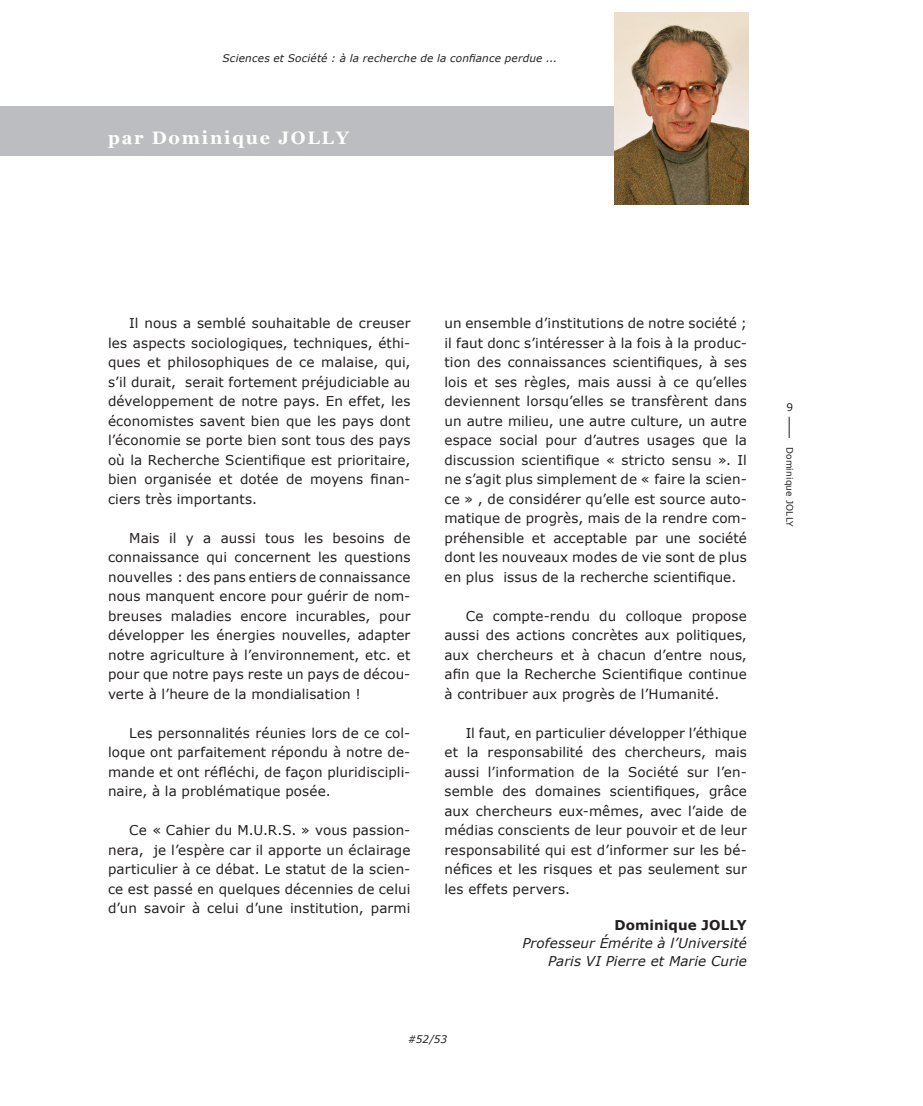
<style>
.page{position:relative;width:923px;height:1106px;background:#fff}
.page>*{position:absolute;margin:0;border:0;box-sizing:border-box;transform-origin:0 0}
.t1{font:700 18px "Georgia";letter-spacing:.1em;color:#fff}
.t2{font:13.5px/19.5px "Verdana";letter-spacing:.01em;color:#231f20;text-align:justify}
.t3{font:italic 13.5px "Verdana";letter-spacing:.005em;color:#231f20}
.t4{font:700 13.5px "Verdana";letter-spacing:.01em;color:#231f20}
.t5{font:italic 10.5px "Verdana";letter-spacing:.02em;color:#231f20}
.t6{font:9px "Verdana";letter-spacing:.02em;color:#231f20}
</style>
<div class="page">
<svg style="left:789px;top:417px;width:1px;height:21px"></svg>
<div style="left:0;top:106px;width:614px;height:50px;background:#bcbdc0"></div>
<img style="left:614px;top:12px;width:134px;height:192px">
<p class="t5" style="left:222px;top:52px;width:336px">Sciences et Société : à la recherche de la confiance perdue ...</p>
<p class="t1" style="left:108px;top:127px;width:242px">par Dominique JOLLY</p>
<p class="t2" style="left:108px;top:313px;width:304px;text-indent:21px">Il nous a semblé souhaitable de creuser les aspects sociologiques, techniques, éthi&shy;ques et philosophiques de ce malaise, qui, s’il durait, serait fortement préjudiciable au développement de notre pays. En effet, les économistes savent bien que les pays dont l’économie se porte bien sont tous des pays où la Recherche Scientifique est prioritaire, bien organisée et dotée de moyens finan&shy;ciers très importants.</p>
<p class="t2" style="left:108px;top:527px;width:304px;text-indent:21px">Mais il y a aussi tous les besoins de connaissance qui concernent les questions nouvelles : des pans entiers de connaissance nous manquent encore pour guérir de nom&shy;breuses maladies encore incurables, pour développer les énergies nouvelles, adapter notre agriculture à l’environnement, etc. et pour que notre pays reste un pays de décou&shy;verte à l’heure de la mondialisation !</p>
<p class="t2" style="left:108px;top:722px;width:304px;text-indent:21px">Les personnalités réunies lors de ce col&shy;loque ont parfaitement répondu à notre de&shy;mande et ont réfléchi, de façon pluridiscipli&shy;naire, à la problématique posée.</p>
<p class="t2" style="left:108px;top:820px;width:304px;text-indent:21px">Ce « Cahier du M.U.R.S. » vous passion&shy;nera, je l’espère car il apporte un éclairage particulier à ce débat. Le statut de la scien&shy;ce est passé en quelques décennies de celui d’un savoir à celui d’une institution, parmi</p>
<p class="t2" style="left:444px;top:313px;width:304px">un ensemble d’institutions de notre société ; il faut donc s’intéresser à la fois à la produc&shy;tion des connaissances scientifiques, à ses lois et ses règles, mais aussi à ce qu’elles deviennent lorsqu’elles se transfèrent dans un autre milieu, une autre culture, un autre espace social pour d’autres usages que la discussion scientifique « stricto sensu ». Il ne s’agit plus simplement de « faire la scien&shy;ce » , de considérer qu’elle est source auto&shy;matique de progrès, mais de la rendre com&shy;préhensible et acceptable par une société dont les nouveaux modes de vie sont de plus en plus issus de la recherche scientifique.</p>
<p class="t2" style="left:444px;top:605px;width:304px;text-indent:21px">Ce compte-rendu du colloque propose aussi des actions concrètes aux politiques, aux chercheurs et à chacun d’entre nous, afin que la Recherche Scientifique continue à contribuer aux progrès de l’Humanité.</p>
<p class="t2" style="left:444px;top:722px;width:304px;text-indent:21px">Il faut, en particulier développer l’éthique et la responsabilité des chercheurs, mais aussi l’information de la Société sur l’en&shy;semble des domaines scientifiques, grâce aux chercheurs eux-mêmes, avec l’aide de médias conscients de leur pouvoir et de leur responsabilité qui est d’informer sur les bé&shy;néfices et les risques et pas seulement sur les effets pervers.</p>
<p class="t4" style="left:614px;top:916px;width:134px">Dominique JOLLY</p>
<p class="t3" style="left:522px;top:934px;width:226px">Professeur Émérite à l’Université</p>
<p class="t3" style="left:548px;top:952px;width:200px">Paris VI Pierre et Marie Curie</p>
<p class="t5" style="left:408px;top:1032px;width:41px">#52/53</p>
<p class="t6" style="left:795px;top:446px;width:82px;rotate:90deg">Dominique JOLLY</p>
</div>
